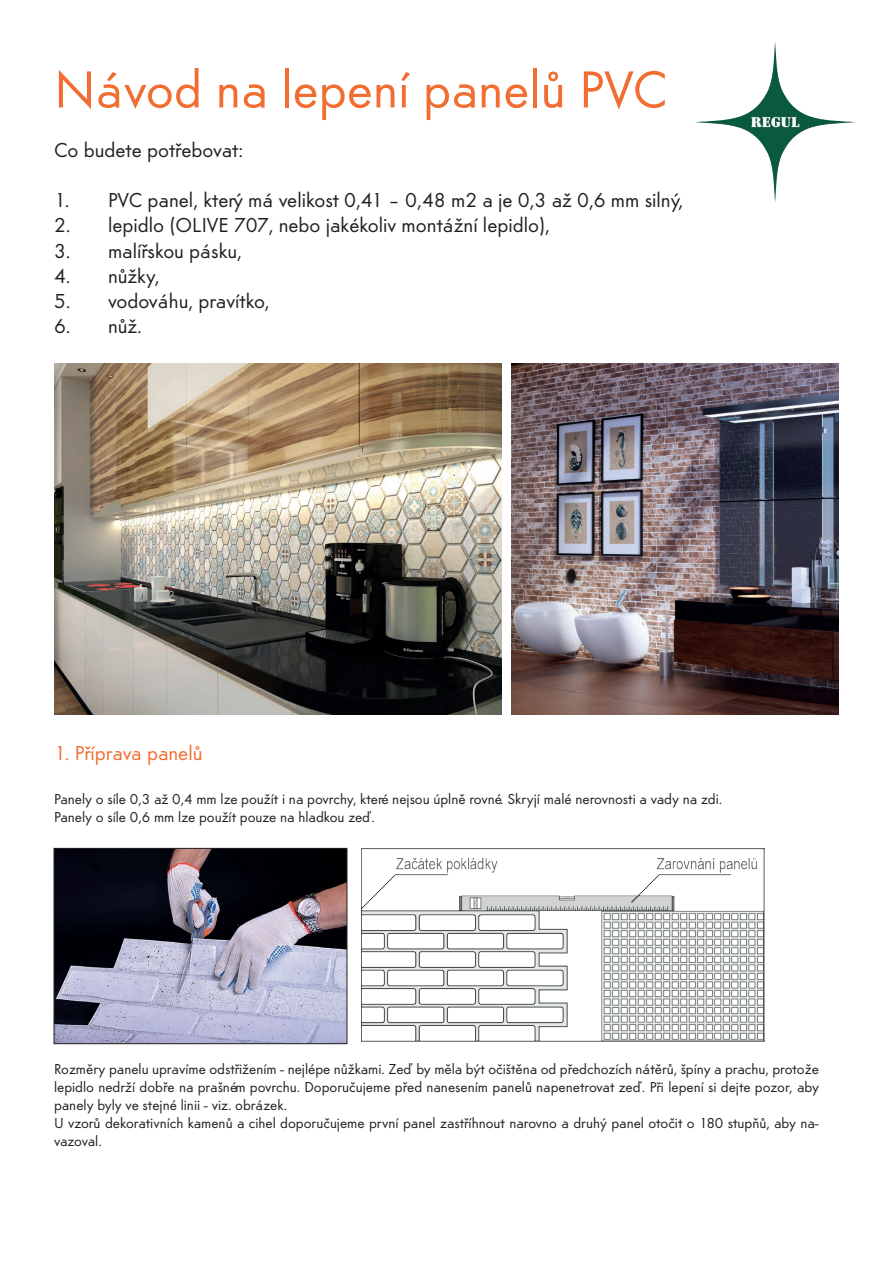
<style>
.page{position:relative;width:893px;height:1263px;background:#fff}
.page>*{position:absolute;margin:0;border:0;box-sizing:border-box;transform-origin:0 0}
.t1{font:54px "Am Sans";color:#f26d31}
.t2{font:21px "Am Sans";color:#231f20}
.t3{font:21px "Am Sans";color:#f26d31}
.t4{font:15px/18px "Am Sans";color:#231f20;text-align:justify}
</style>
<div class="page">
<img style="left:56px;top:850px;width:289px;height:192px">
<div style="left:54px;top:848px;width:293px;height:196px;border:1px solid #231f20"></div>
<img style="left:361px;top:848px;width:403px;height:194px">
<img style="left:54px;top:363px;width:448px;height:351px">
<img style="left:512px;top:363px;width:327px;height:351px">
<img style="left:695px;top:42px;width:160px;height:160px">
<p class="t1" style="left:54px;top:57px;width:615px">Návod na lepení panelů PVC</p>
<p class="t2" style="left:54px;top:137px;width:191px">Co budete potřebovat:</p>
<p class="t2" style="left:54px;top:188px;width:631px">1. PVC panel, který má velikost 0,41 – 0,48 m2 a je 0,3 až 0,6 mm silný,</p>
<p class="t2" style="left:54px;top:213px;width:498px">2. lepidlo (OLIVE 707, nebo jakékoliv montážní lepidlo),</p>
<p class="t2" style="left:54px;top:238px;width:189px">3. malířskou pásku,</p>
<p class="t2" style="left:54px;top:263px;width:107px">4. nůžky,</p>
<p class="t2" style="left:54px;top:288px;width:217px">5. vodováhu, pravítko,</p>
<p class="t2" style="left:54px;top:314px;width:90px">6. nůž.</p>
<p class="t3" style="left:54px;top:740px;width:150px">1. Příprava panelů</p>
<p class="t4" style="left:54px;top:790px;width:670px">Panely o síle 0,3 až 0,4 mm lze použít i na povrchy, které nejsou úplně rovné. Skryjí malé nerovnosti a vady na zdi.</p>
<p class="t4" style="left:54px;top:808px;width:322px">Panely o síle 0,6 mm lze použít pouze na hladkou zeď.</p>
<p class="t4" style="left:54px;top:1060px;width:766px">Rozměry panelu upravíme odstřižením - nejlépe nůžkami. Zeď by měla být očištěna od předchozích nátěrů, špíny a prachu, protože lepidlo nedrží dobře na prašném povrchu. Doporučujeme před nanesením panelů napenetrovat zeď. Při lepení si dejte pozor, aby panely byly ve stejné linii - viz. obrázek.</p>
<p class="t4" style="left:54px;top:1114px;width:766px">U vzorů dekorativních kamenů a cihel doporučujeme první panel zastříhnout narovno a druhý panel otočit o 180 stupňů, aby na&shy;vazoval.</p>
</div>
